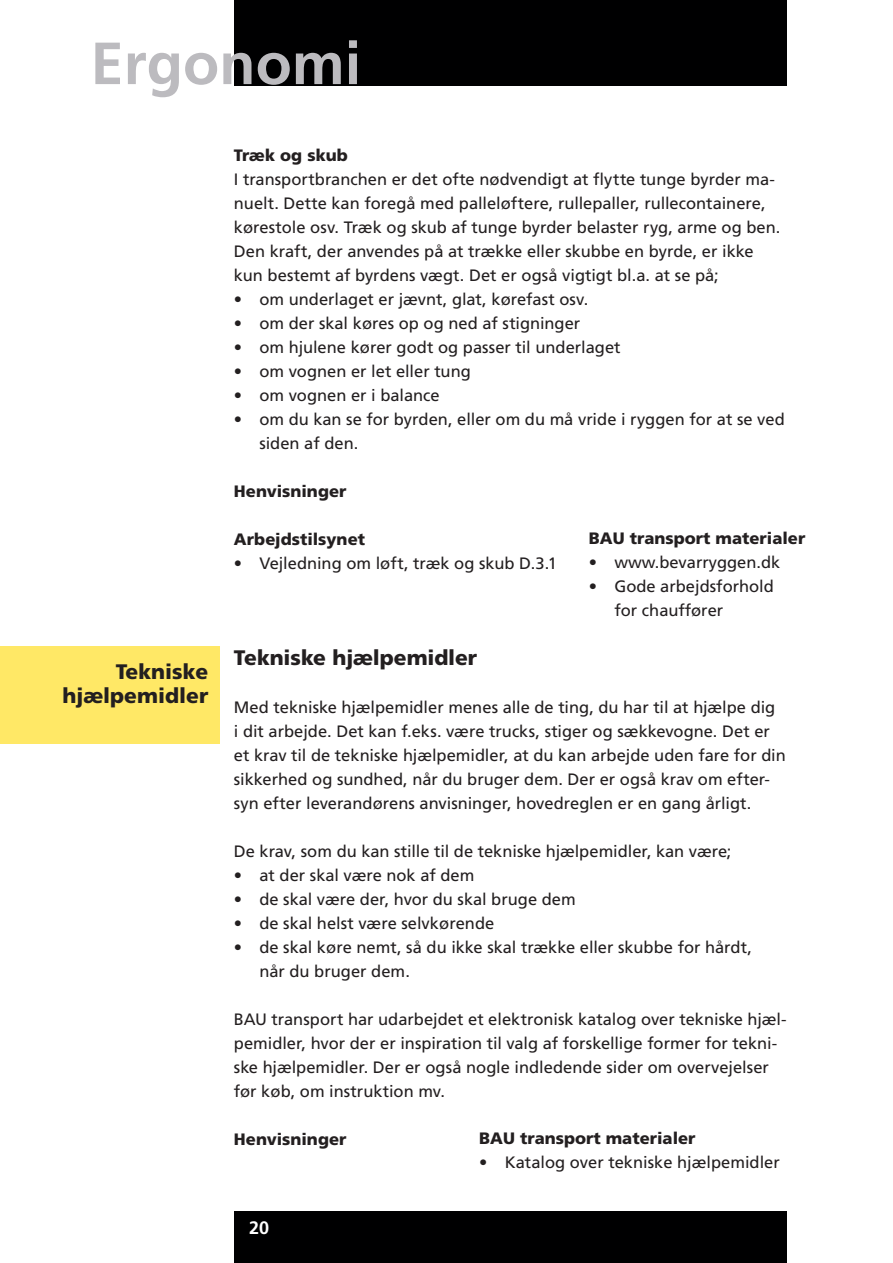
<style>
.page{position:relative;width:893px;height:1263px;background:#fff}
.page>*{position:absolute;margin:0;border:0;box-sizing:border-box;transform-origin:0 0}
.t1{font:700 59.4px "Frutiger LT Std";color:#bcbbbf}
.t2{font:900 21px "Frutiger LT Std";color:#231f20}
.t3{font:700 18px "Frutiger LT Std";color:#fff}
.t4{font:16.5px/24px "Frutiger LT Std";color:#231f20}
.t5{font:900 16.5px "Frutiger LT Std";color:#231f20}
</style>
<div class="page">
<div style="left:234px;top:1212px;width:553px;height:51px;background:#000001"></div>
<div style="left:234px;top:0;width:553px;height:85px;background:#000001"></div>
<div style="left:0;top:646px;width:220px;height:98px;background:#ffe866"></div>
<p class="t1" style="left:91px;top:29px;width:272px">Ergonomi</p>
<p class="t2" style="left:116px;top:659px;width:94px">Tekniske</p>
<p class="t2" style="left:62px;top:683px;width:147px">hjælpemidler</p>
<p class="t5" style="left:234px;top:145px;width:115px">Træk og skub</p>
<p class="t4" style="left:234px;top:168px;width:548px">I transportbranchen er det ofte nødvendigt at flytte tunge byrder ma&shy;nuelt. Dette kan foregå med palleløftere, rullepaller, rullecontainere, kørestole osv. Træk og skub af tunge byrder belaster ryg, arme og ben.</p>
<p class="t4" style="left:234px;top:240px;width:521px">Den kraft, der anvendes på at trække eller skubbe en byrde, er ikke kun bestemt af byrdens vægt. Det er også vigtigt bl.a. at se på;</p>
<p class="t4" style="left:234px;top:288px;width:356px">• om underlaget er jævnt, glat, kørefast osv.</p>
<p class="t4" style="left:234px;top:312px;width:348px">• om der skal køres op og ned af stigninger</p>
<p class="t4" style="left:234px;top:336px;width:388px">• om hjulene kører godt og passer til underlaget</p>
<p class="t4" style="left:234px;top:360px;width:238px">• om vognen er let eller tung</p>
<p class="t4" style="left:234px;top:384px;width:207px">• om vognen er i balance</p>
<p class="t4" style="left:259px;top:408px;width:527px;text-indent:-26px">• om du kan se for byrden, eller om du må vride i ryggen for at se ved siden af den.</p>
<p class="t5" style="left:234px;top:481px;width:114px">Henvisninger</p>
<p class="t5" style="left:234px;top:529px;width:133px">Arbejdstilsynet</p>
<p class="t4" style="left:234px;top:552px;width:325px">• Vejledning om løft, træk og skub D.3.1</p>
<p class="t5" style="left:589px;top:529px;width:218px">BAU transport materialer</p>
<p class="t4" style="left:589px;top:551px;width:193px">• www.bevarryggen.dk</p>
<p class="t4" style="left:589px;top:575px;width:187px">• Gode arbejdsforhold</p>
<p class="t4" style="left:614px;top:599px;width:110px">for chauffører</p>
<p class="t2" style="left:234px;top:645px;width:245px">Tekniske hjælpemidler</p>
<p class="t4" style="left:234px;top:696px;width:553px">Med tekniske hjælpemidler menes alle de ting, du har til at hjælpe dig<br>i dit arbejde. Det kan f.eks. være trucks, stiger og sækkevogne. Det er et krav til de tekniske hjælpemidler, at du kan arbejde uden fare for din sikkerhed og sundhed, når du bruger dem. Der er også krav om efter&shy;syn efter leverandørens anvisninger, hovedreglen er en gang årligt.</p>
<p class="t4" style="left:234px;top:840px;width:499px">De krav, som du kan stille til de tekniske hjælpemidler, kan være;</p>
<p class="t4" style="left:234px;top:864px;width:242px">• at der skal være nok af dem</p>
<p class="t4" style="left:234px;top:888px;width:343px">• de skal være der, hvor du skal bruge dem</p>
<p class="t4" style="left:234px;top:912px;width:262px">• de skal helst være selvkørende</p>
<p class="t4" style="left:259px;top:936px;width:494px;text-indent:-26px">• de skal køre nemt, så du ikke skal trække eller skubbe for hårdt, når du bruger dem.</p>
<p class="t4" style="left:234px;top:1008px;width:554px">BAU transport har udarbejdet et elektronisk katalog over tekniske hjæl&shy;pemidler, hvor der er inspiration til valg af forskellige former for tekni&shy;ske hjælpemidler. Der er også nogle indledende sider om overvejelser før køb, om instruktion mv.</p>
<p class="t5" style="left:234px;top:1129px;width:114px">Henvisninger</p>
<p class="t5" style="left:479px;top:1128px;width:218px">BAU transport materialer</p>
<p class="t4" style="left:479px;top:1150px;width:302px">• Katalog over tekniske hjælpemidler</p>
<p class="t3" style="left:249px;top:1217px;width:22px">20</p>
</div>
